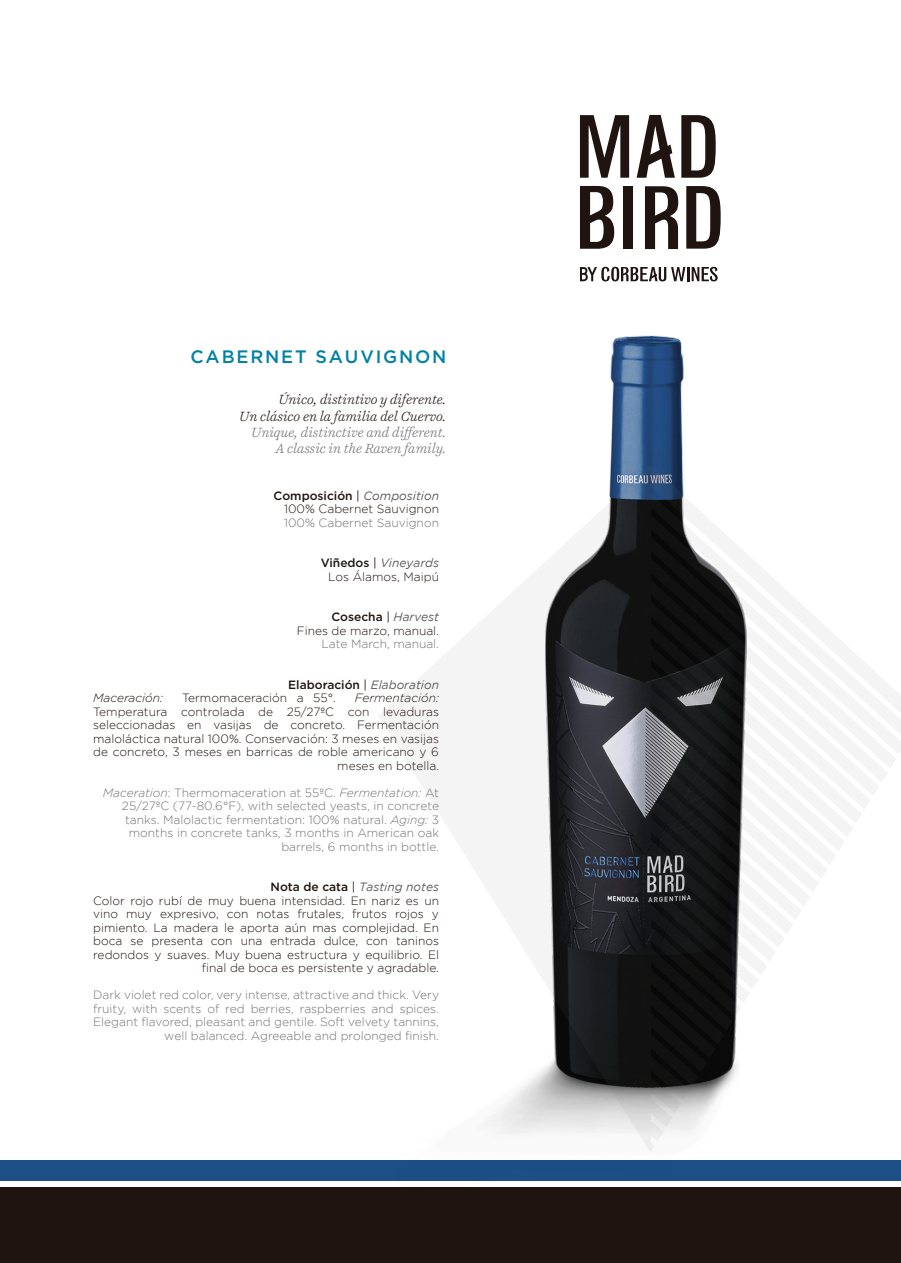
<style>
.page{position:relative;width:901px;height:1263px;background:#fff}
.page>*{position:absolute;margin:0;border:0;box-sizing:border-box;transform-origin:0 0}
.t1{font:500 18px "Gotham";letter-spacing:.1em;color:#0081a6}
.t2{font:italic 300 13.5px/16.2px "Harriet Text";color:#1f1410;text-align:right}
.t3{font:italic 300 13.5px/16.2px "Harriet Text";color:#737277;text-align:right}
.t4{font:300 12px/13.5px "Gotham";color:#1f1410;text-align:right}
.t5{font:300 12px/13.5px "Gotham";color:#737277;text-align:right}
.t6{font:italic 300 12px "Gotham";color:#1f1410}
.t7{font:500 12px "Gotham";color:#1f1410}
.s1{font-weight:500}
.s2{font-weight:400}
.s3{font-weight:400;font-style:italic;color:#5c5b5f}
.s4{font-style:italic}
</style>
<div class="page">
<div style="left:0;top:1188px;width:901px;height:75px;background:#1f1410"></div>
<div style="left:0;top:1161px;width:901px;height:20px;background:#1d4e86"></div>
<svg style="left:580px;top:115px;width:49px;height:63px"></svg>
<svg style="left:681px;top:115px;width:35px;height:63px"></svg>
<svg style="left:637px;top:115px;width:38px;height:63px"></svg>
<div style="left:623px;top:186px;width:10px;height:63px;background:#1f1410"></div>
<svg style="left:686px;top:186px;width:35px;height:63px"></svg>
<svg style="left:645px;top:186px;width:33px;height:63px"></svg>
<svg style="left:580px;top:186px;width:34px;height:63px"></svg>
<svg style="left:580px;top:267px;width:138px;height:14px"></svg>
<img style="left:351px;top:335px;width:475px;height:853px">
<svg style="left:378px;top:465px;width:523px;height:687px"></svg>
<h1 class="t1" style="left:191px;top:345px;width:257px">CABERNET SAUVIGNON</h1>
<p class="t2" style="left:239px;top:392px;width:209px">Único, distintivo y diferente.<br>Un clásico en la familia del Cuervo.</p>
<p class="t3" style="left:251px;top:424px;width:197px">Unique, distinctive and different.<br>A classic in the Raven family.</p>
<p class="t4" style="left:274px;top:489px;width:167px"><span class="s1">Composición</span> <span class="s2">|</span> <span class="s3">Composition<br></span>100% Cabernet Sauvignon</p>
<p class="t5" style="left:284px;top:516px;width:156px">100% Cabernet Sauvignon</p>
<p class="t4" style="left:321px;top:556px;width:120px"><span class="s1">Viñedos</span> <span class="s2">|</span> <span class="s3">Vineyards<br></span>Los Álamos, Maipú</p>
<p class="t4" style="left:297px;top:610px;width:144px"><span class="s1">Cosecha</span> <span class="s2">|</span> <span class="s3">Harvest<br></span>Fines de marzo, manual.</p>
<p class="t5" style="left:322px;top:637px;width:119px">Late March, manual.</p>
<p class="t7" style="left:288px;top:677px;width:152px">Elaboración <span class="s2">|</span> <span class="s3">Elaboration</span></p>
<p class="t6" style="left:93px;top:690px;width:71px">Maceración:</p>
<p class="t4" style="left:182px;top:691px;width:155px">Termomaceración a 55°.</p>
<p class="t6" style="left:355px;top:690px;width:86px">Fermentación:</p>
<p class="t4" style="left:93px;top:705px;width:347px">Temperatura controlada de 25/27ºC con levaduras seleccionadas en vasijas de concreto. Fermentación maloláctica natural 100%. Conservación: 3 meses en vasijas de concreto, 3 meses en barricas de roble americano y 6 meses en botella.</p>
<p class="t5" style="left:103px;top:786px;width:338px"><span class="s4">Maceration</span>: Thermomaceration at 55ºC. <span class="s4">Fermentation:</span> At 25/27ºC (77-80.6°F), with selected yeasts, in concrete tanks. Malolactic fermentation: 100% natural. <span class="s4">Aging:</span> 3 months in concrete tanks, 3 months in American oak barrels, 6 months in bottle.</p>
<p class="t4" style="left:93px;top:880px;width:347px"><span class="s1">Nota de cata</span> <span class="s2">|</span> <span class="s3">Tasting notes<br></span>Color rojo rubí de muy buena intensidad. En nariz es un vino muy expresivo, con notas frutales, frutos rojos y pimiento. La madera le aporta aún mas complejidad. En boca se presenta con una entrada dulce, con taninos redondos y suaves. Muy buena estructura y equilibrio. El final de boca es persistente y agradable.</p>
<p class="t5" style="left:93px;top:988px;width:347px">Dark violet red color, very intense, attractive and thick. Very fruity, with scents of red berries, raspberries and spices.<br>Elegant flavored, pleasant and gentile. Soft velvety tannins, well balanced. Agreeable and prolonged finish.</p>
</div>
